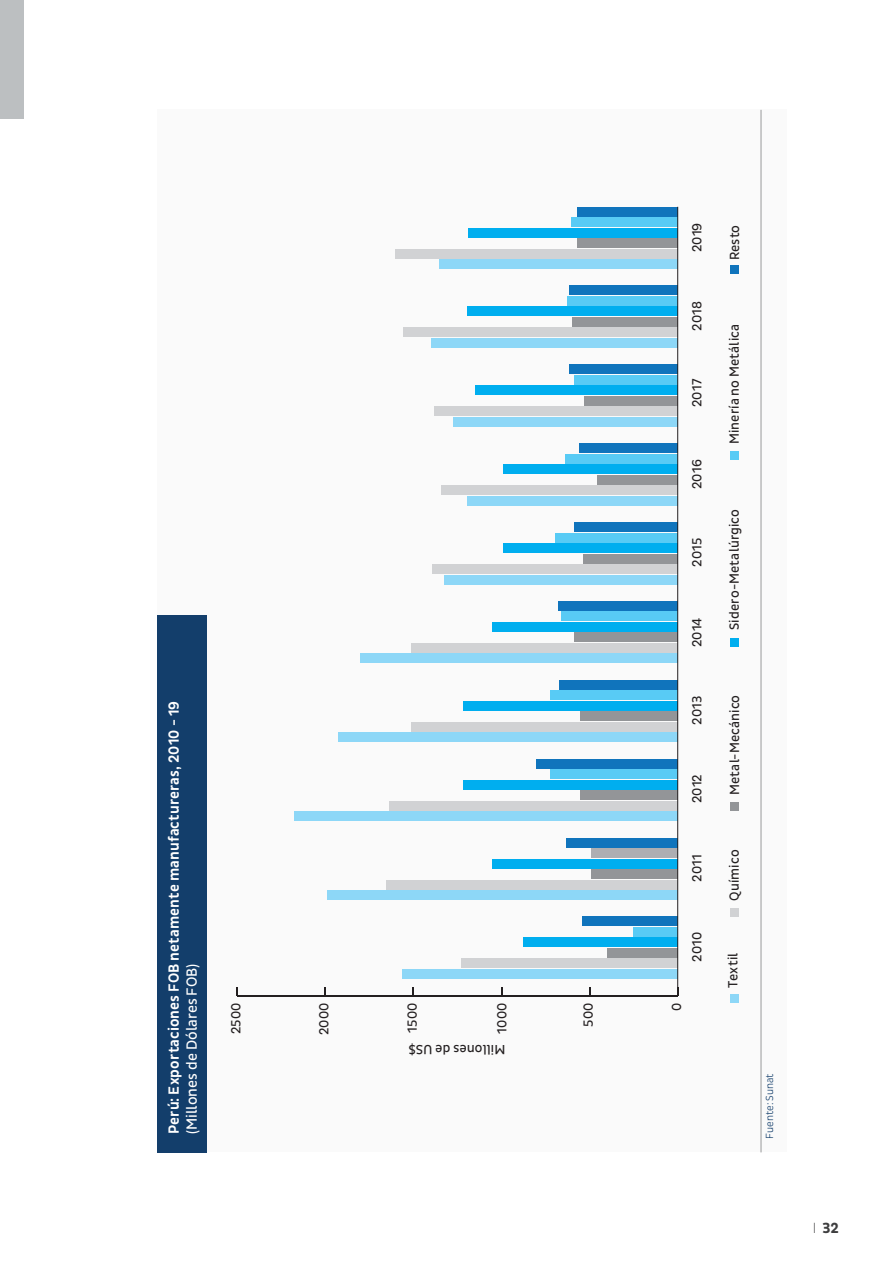
<style>
.page{position:relative;width:893px;height:1263px;background:#fff}
.page>*{position:absolute;margin:0;border:0;box-sizing:border-box;transform-origin:0 0}
.t1{font:500 15px "Pluto Sans Cond";letter-spacing:.005em;color:#fff}
.t2{font:15px "Pluto Sans Cond";color:#fff}
.t3{font:700 15px "Pluto Sans Cond";color:#3e3e3f}
.t4{font:13.5px "Pluto Sans Cond";letter-spacing:.01em;color:#231f20}
.t5{font:300 10.5px "Pluto Sans Cond";color:#133e6b}
.s1{font-family:"Pluto Sans Cond Ex";font-weight:300}
</style>
<div class="page">
<div style="left:0;top:0;width:24px;height:119px;background:#bcbfc1"></div>
<div style="left:157px;top:110px;width:630px;height:1042px;background:#fafafa"></div>
<hr style="left:237px;top:995px;width:441px;height:2px;background:#231f20">
<svg style="left:236px;top:987px;width:2px;height:9px"></svg>
<div style="left:582px;top:917px;width:96px;height:9px;background:#1074bc"></div>
<div style="left:566px;top:838px;width:112px;height:9px;background:#1074bc"></div>
<div style="left:536px;top:759px;width:142px;height:9px;background:#1074bc"></div>
<div style="left:559px;top:680px;width:119px;height:9px;background:#1074bc"></div>
<div style="left:558px;top:601px;width:120px;height:10px;background:#1074bc"></div>
<div style="left:575px;top:522px;width:103px;height:10px;background:#1074bc"></div>
<div style="left:579px;top:443px;width:99px;height:10px;background:#1074bc"></div>
<div style="left:569px;top:365px;width:109px;height:9px;background:#1074bc"></div>
<div style="left:569px;top:286px;width:109px;height:9px;background:#1074bc"></div>
<div style="left:577px;top:207px;width:101px;height:9px;background:#1074bc"></div>
<div style="left:633px;top:927px;width:45px;height:10px;background:#58cbf5"></div>
<div style="left:591px;top:848px;width:87px;height:10px;background:#adaeb2"></div>
<div style="left:550px;top:769px;width:128px;height:10px;background:#58cbf5"></div>
<div style="left:550px;top:690px;width:128px;height:10px;background:#58cbf5"></div>
<div style="left:561px;top:612px;width:117px;height:9px;background:#58cbf5"></div>
<div style="left:555px;top:533px;width:123px;height:9px;background:#58cbf5"></div>
<div style="left:565px;top:454px;width:113px;height:9px;background:#58cbf5"></div>
<div style="left:574px;top:375px;width:104px;height:9px;background:#58cbf5"></div>
<div style="left:567px;top:296px;width:111px;height:10px;background:#58cbf5"></div>
<div style="left:571px;top:217px;width:107px;height:10px;background:#58cbf5"></div>
<div style="left:523px;top:938px;width:155px;height:9px;background:#00aeef"></div>
<div style="left:493px;top:859px;width:185px;height:9px;background:#00aeef"></div>
<div style="left:463px;top:780px;width:215px;height:9px;background:#00aeef"></div>
<div style="left:463px;top:701px;width:215px;height:9px;background:#00aeef"></div>
<div style="left:492px;top:622px;width:186px;height:10px;background:#00aeef"></div>
<div style="left:503px;top:543px;width:175px;height:10px;background:#00aeef"></div>
<div style="left:503px;top:464px;width:175px;height:10px;background:#00aeef"></div>
<div style="left:475px;top:386px;width:203px;height:9px;background:#00aeef"></div>
<div style="left:467px;top:307px;width:211px;height:9px;background:#00aeef"></div>
<div style="left:468px;top:228px;width:210px;height:9px;background:#00aeef"></div>
<div style="left:607px;top:948px;width:71px;height:10px;background:#939598"></div>
<div style="left:591px;top:869px;width:87px;height:10px;background:#939598"></div>
<div style="left:580px;top:790px;width:98px;height:10px;background:#939598"></div>
<div style="left:580px;top:712px;width:98px;height:9px;background:#939598"></div>
<div style="left:574px;top:633px;width:104px;height:9px;background:#939598"></div>
<div style="left:583px;top:554px;width:95px;height:9px;background:#939598"></div>
<div style="left:597px;top:475px;width:81px;height:9px;background:#939598"></div>
<div style="left:584px;top:396px;width:94px;height:10px;background:#939598"></div>
<div style="left:572px;top:317px;width:106px;height:10px;background:#939598"></div>
<div style="left:577px;top:238px;width:101px;height:10px;background:#939598"></div>
<div style="left:461px;top:959px;width:217px;height:9px;background:#d1d2d4"></div>
<div style="left:386px;top:880px;width:292px;height:9px;background:#d1d2d4"></div>
<div style="left:389px;top:801px;width:289px;height:9px;background:#d1d2d4"></div>
<div style="left:412px;top:722px;width:266px;height:9px;background:#d1d2d4"></div>
<div style="left:411px;top:643px;width:267px;height:10px;background:#d1d2d4"></div>
<div style="left:432px;top:564px;width:246px;height:10px;background:#d1d2d4"></div>
<div style="left:441px;top:485px;width:237px;height:10px;background:#d1d2d4"></div>
<div style="left:434px;top:407px;width:244px;height:9px;background:#d1d2d4"></div>
<div style="left:403px;top:328px;width:275px;height:9px;background:#d1d2d4"></div>
<div style="left:395px;top:249px;width:283px;height:9px;background:#d1d2d4"></div>
<div style="left:403px;top:969px;width:275px;height:10px;background:#8dd7f7"></div>
<div style="left:327px;top:890px;width:351px;height:10px;background:#8dd7f7"></div>
<div style="left:294px;top:811px;width:384px;height:10px;background:#8dd7f7"></div>
<div style="left:338px;top:733px;width:340px;height:9px;background:#8dd7f7"></div>
<div style="left:361px;top:654px;width:317px;height:9px;background:#8dd7f7"></div>
<div style="left:444px;top:575px;width:234px;height:9px;background:#8dd7f7"></div>
<div style="left:467px;top:496px;width:211px;height:9px;background:#8dd7f7"></div>
<div style="left:454px;top:417px;width:224px;height:10px;background:#8dd7f7"></div>
<div style="left:431px;top:338px;width:247px;height:10px;background:#8dd7f7"></div>
<div style="left:439px;top:259px;width:239px;height:10px;background:#8dd7f7"></div>
<div style="left:731px;top:994px;width:8px;height:9px;background:#8dd7f7"></div>
<div style="left:731px;top:908px;width:8px;height:9px;background:#d1d2d4"></div>
<div style="left:731px;top:802px;width:8px;height:9px;background:#939598"></div>
<div style="left:731px;top:639px;width:8px;height:8px;background:#00aeef"></div>
<div style="left:731px;top:451px;width:8px;height:8px;background:#58cbf5"></div>
<div style="left:731px;top:265px;width:8px;height:9px;background:#1074bc"></div>
<hr style="left:677px;top:207px;width:1px;height:780px;background:#231f20">
<div style="left:158px;top:615px;width:49px;height:537px;background:#133e6b"></div>
<hr style="left:761px;top:110px;width:1px;height:1042px;background:#57585a">
<p class="t1" style="left:165px;top:1134px;width:435px;rotate:-90deg">Perú: Exportaciones FOB netamente manufactureras, 2010 - 19</p>
<p class="t2" style="left:183px;top:1134px;width:171px;rotate:-90deg">(Millones de Dólares FOB)</p>
<p class="t4" style="left:228px;top:1034px;width:33px;rotate:-90deg">2500</p>
<p class="t4" style="left:316px;top:1035px;width:34px;rotate:-90deg">2000</p>
<p class="t4" style="left:404px;top:1033px;width:32px;rotate:-90deg">1500</p>
<p class="t4" style="left:494px;top:1034px;width:33px;rotate:-90deg">1000</p>
<p class="t4" style="left:505px;top:1057px;width:98px;rotate:-180deg">Millones de US$</p>
<p class="t4" style="left:581px;top:1027px;width:26px;rotate:-90deg">500</p>
<p class="t4" style="left:689px;top:252px;width:31px;rotate:-90deg">2019</p>
<p class="t4" style="left:689px;top:331px;width:31px;rotate:-90deg">2018</p>
<p class="t4" style="left:689px;top:407px;width:30px;rotate:-90deg">2017</p>
<p class="t4" style="left:689px;top:489px;width:31px;rotate:-90deg">2016</p>
<p class="t4" style="left:689px;top:567px;width:31px;rotate:-90deg">2015</p>
<p class="t4" style="left:689px;top:647px;width:31px;rotate:-90deg">2014</p>
<p class="t4" style="left:689px;top:725px;width:31px;rotate:-90deg">2013</p>
<p class="t4" style="left:689px;top:803px;width:31px;rotate:-90deg">2012</p>
<p class="t4" style="left:689px;top:882px;width:29px;rotate:-90deg">2011</p>
<p class="t4" style="left:689px;top:961px;width:32px;rotate:-90deg">2010</p>
<p class="t4" style="left:669px;top:1011px;width:10px;rotate:-90deg">0</p>
<p class="t4" style="left:727px;top:260px;width:37px;rotate:-90deg">Resto</p>
<p class="t4" style="left:726px;top:444px;width:122px;rotate:-90deg">Minería no Metálica</p>
<p class="t4" style="left:726px;top:630px;width:123px;rotate:-90deg">Sidero-Metalúrgico</p>
<p class="t4" style="left:727px;top:795px;width:102px;rotate:-90deg">Metal-Mecánico</p>
<p class="t4" style="left:726px;top:901px;width:53px;rotate:-90deg">Químico</p>
<p class="t4" style="left:725px;top:987px;width:36px;rotate:-90deg">Textil</p>
<p class="t5" style="left:764px;top:1139px;width:67px;rotate:-90deg">Fuente: Sunat</p>
<p class="t3" style="left:813px;top:1220px;width:28px"><span class="s1">I</span> 32</p>
</div>
